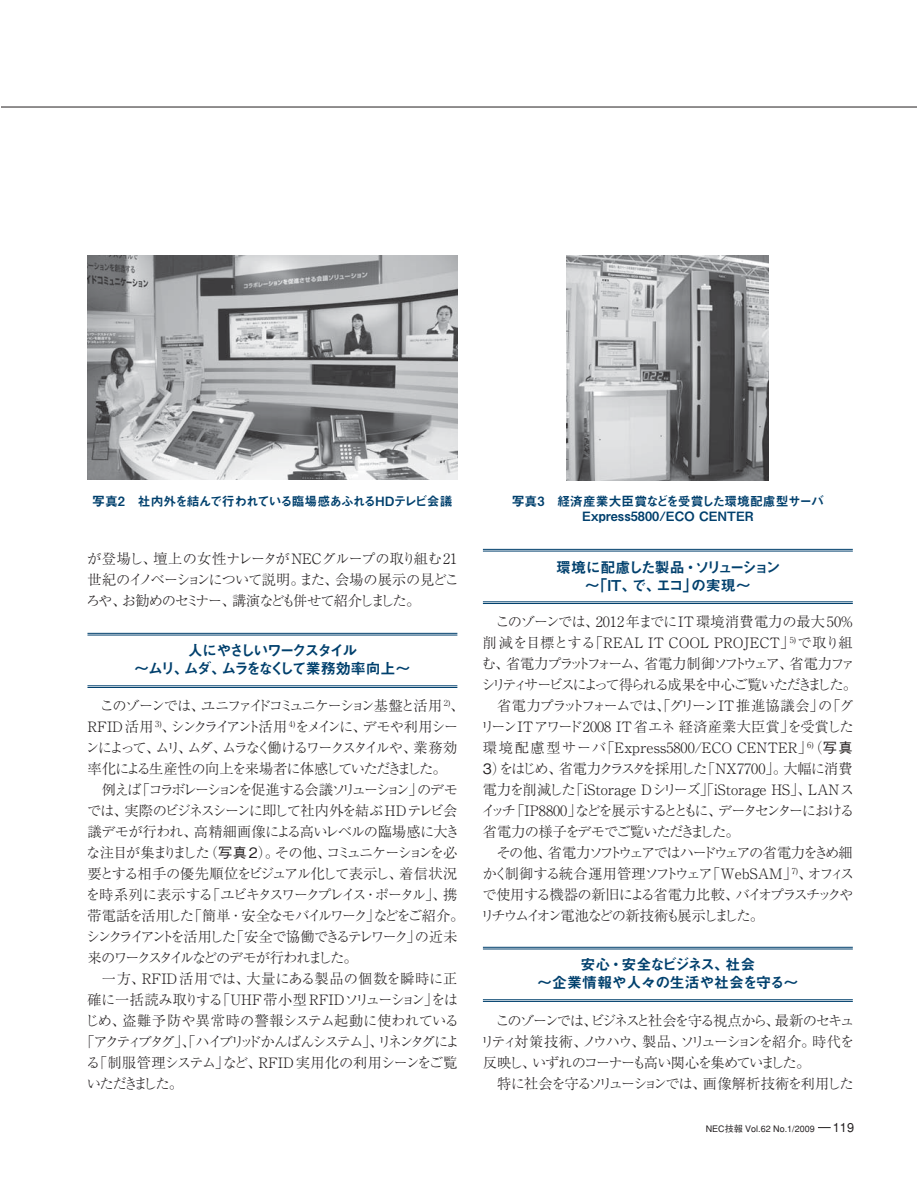
<style>
.page{position:relative;width:918px;height:1188px;background:#fff}
.page>*{position:absolute;margin:0;border:0;box-sizing:border-box;transform-origin:0 0}
.t1{font:15px/18px "Midashi Go Pro MB31 90 msp RKSJ H";letter-spacing:-.16em;color:#00406d;text-align:center}
.t2{font:15px/18px "Midashi Go Pro MB31 90 msp RKSJ H";letter-spacing:-.095em;color:#00406d;text-align:center}
.t3{font:15px/18px "Midashi Go Pro MB31 90 msp RKSJ H";letter-spacing:-.03em;color:#00406d;text-align:center}
.t4{font:14.25px/21px "Ryumin Pro Light 90 msp RKSJ H";letter-spacing:-.065em;color:#231f20}
.t5{font:14.25px/21px "Ryumin Pro Light 90 msp RKSJ H";letter-spacing:-.095em;color:#231f20}
.t6{font:14.25px "Ryumin Pro Light 90 msp RKSJ H";letter-spacing:-.18em;color:#231f20}
.t7{font:14.25px/21px "Ryumin Pro Light 90 msp RKSJ H";letter-spacing:-.075em;color:#231f20}
.t8{font:14.25px "Ryumin Pro Light 90 msp RKSJ H";letter-spacing:-.005em;color:#231f20}
.t9{font:14.25px "Ryumin Pro Light 90 msp RKSJ H";letter-spacing:-.14em;color:#231f20}
.t10{font:14.25px "Ryumin Pro Light 90 msp RKSJ H";letter-spacing:-.155em;color:#231f20}
.t11{font:14.25px "Ryumin Pro Light 90 msp RKSJ H";letter-spacing:-.125em;color:#231f20}
.t12{font:14.25px "Ryumin Pro Light 90 msp RKSJ H";letter-spacing:-.115em;color:#231f20}
.t13{font:14.25px "Ryumin Pro Light 90 msp RKSJ H";letter-spacing:-.05em;color:#231f20}
.t14{font:14.25px "Ryumin Pro Light 90 msp RKSJ H";color:#231f20}
.t15{font:14.25px "Ryumin Pro Light 90 msp RKSJ H";letter-spacing:-.015em;color:#231f20}
.t16{font:14.25px "Ryumin Pro Light 90 msp RKSJ H";letter-spacing:-.17em;color:#231f20}
.t17{font:12.9px/15.5px "Midashi Go Pro MB31 90 msp RKSJ H";color:#00406d;text-align:center}
.t18{font:12.9px "Midashi Go Pro MB31 90 msp RKSJ H";letter-spacing:-.075em;color:#00406d}
.t19{font:9px "Gothic BBB Medium 90 msp RKSJ H";color:#231f20}
.s1{font-family:"Gothic BBB Pro Medium 90 msp RKSJ H"}
.s2{font-size:12.75px}
</style>
<div class="page">
<svg style="left:818px;top:1127px;width:13px;height:1px"></svg>
<hr style="left:2px;top:107px;width:914px;height:1px;background:#231f20">
<hr style="left:87px;top:635px;width:370px;height:1px;background:#00406d">
<hr style="left:87px;top:633px;width:370px;height:1px;background:#00406d">
<hr style="left:87px;top:687px;width:370px;height:1px;background:#00406d">
<hr style="left:87px;top:686px;width:370px;height:1px;background:#00406d">
<hr style="left:483px;top:551px;width:370px;height:1px;background:#00406d">
<hr style="left:483px;top:549px;width:370px;height:1px;background:#00406d">
<hr style="left:483px;top:603px;width:370px;height:1px;background:#00406d">
<hr style="left:483px;top:602px;width:370px;height:1px;background:#00406d">
<hr style="left:483px;top:949px;width:370px;height:1px;background:#00406d">
<hr style="left:483px;top:947px;width:370px;height:1px;background:#00406d">
<hr style="left:483px;top:1001px;width:370px;height:1px;background:#00406d">
<hr style="left:483px;top:999px;width:370px;height:1px;background:#00406d">
<img style="left:567px;top:256px;width:202px;height:224px">
<img style="left:87px;top:256px;width:370px;height:224px">
<p class="t18" style="left:92px;top:496px;width:362px">写真2　社内外を結んで行われている臨場感あふれるHDテレビ会議</p>
<p class="t7" style="left:86px;top:550px;width:375px">が登場し、壇上の女性ナレータがNECグループの取り組む21世紀のイノベーションについて説明。また、会場の展示の見どころや、お勧めのセミナー、講演なども併せて紹介しました。</p>
<p class="t1" style="left:134px;top:644px;width:278px">人にやさしいワークスタイル<br>～ムリ、ムダ、ムラをなくして業務効率向上～</p>
<p class="t11" style="left:87px;top:700px;width:379px">　このゾーンでは、ユニファイドコミュニケーション基盤と活用 <sup>2)</sup>、</p>
<p class="t10" style="left:87px;top:721px;width:372px">RFID 活用 <sup>3)</sup>、シンクライアント活用 <sup>4)</sup>をメインに、デモや利用シー</p>
<p class="t6" style="left:86px;top:742px;width:373px">ンによって、ムリ、ムダ、ムラなく働けるワークスタイルや、業務効</p>
<p class="t5" style="left:87px;top:760px;width:361px">率化による生産性の向上を来場者に体感していただきました。</p>
<p class="t9" style="left:87px;top:784px;width:372px">　例えば「コラボレーションを促進する会議ソリューション」のデモ</p>
<p class="t5" style="left:87px;top:802px;width:372px">では、実際のビジネスシーンに即して社内外を結ぶ HDテレビ会</p>
<p class="t13" style="left:87px;top:826px;width:374px">議デモが行われ、高精細画像による高いレベルの臨場感に大き</p>
<p class="t5" style="left:86px;top:844px;width:373px">な注目が集まりました（<span class="s1">写真 2</span>）。その他、コミュニケーションを必</p>
<p class="t5" style="left:87px;top:865px;width:371px">要とする相手の優先順位をビジュアル化して表示し、着信状況</p>
<p class="t5" style="left:86px;top:886px;width:373px">を時系列に表示する「ユビキタスワークプレイス・ポータル」、携</p>
<p class="t12" style="left:87px;top:910px;width:379px">帯電話を活用した「簡単・安全なモバイルワーク」などをご紹介。</p>
<p class="t6" style="left:86px;top:931px;width:373px">シンクライアントを活用した「安全で協働できるテレワーク」の近未</p>
<p class="t9" style="left:87px;top:952px;width:272px">来のワークスタイルなどのデモが行われました。</p>
<p class="t14" style="left:87px;top:973px;width:371px">　一方、RFID活用では、大量にある製品の個数を瞬時に正</p>
<p class="t8" style="left:87px;top:994px;width:372px">確に一括読み取りする「UHF帯小型RFIDソリューション」をは</p>
<p class="t15" style="left:85px;top:1015px;width:376px">じめ、盗難予防や異常時の警報システム起動に使われている</p>
<p class="t6" style="left:80px;top:1036px;width:381px">「アクティブタグ」、「ハイブリッドかんばんシステム」、リネンタグによ</p>
<p class="t8" style="left:86px;top:1057px;width:373px">る「制服管理システム」など、RFID 実用化の利用シーンをご覧</p>
<p class="t16" style="left:87px;top:1078px;width:98px">いただきました。</p>
<p class="t17" style="left:512px;top:495px;width:314px">写真3　経済産業大臣賞などを受賞した環境配慮型サーバ<br>Express5800/ＥＣＯ CENTER</p>
<p class="t2" style="left:556px;top:560px;width:226px">環境に配慮した製品・ソリューション～「IT、で、エコ」の実現～</p>
<p class="t4" style="left:480px;top:613px;width:378px">　このゾーンでは、2012年までにIT環境消費電力の最大50％削減を目標とする「REAL IT COOL PROJECT」<sup>5)</sup> で取り組む、省電力プラットフォーム、省電力制御ソフトウェア、省電力ファシリティサービスによって得られる成果を中心ご覧いただきました。　省電力プラットフォームでは、「グリーンIT 推進協議会」の「グリーンITアワード2008 IT省エネ 経済産業大臣賞」を受賞した環境配慮型サーバ「Express5800/ECO CENTER」<sup>6)</sup>（<span class="s1">写真3</span>）をはじめ、省電力クラスタを採用した「NX7700」。大幅に消費電力を削減した「iStorage Dシリーズ」「iStorage HS」、LANスイッチ「IP8800」などを展示するとともに、データセンターにおける省電力の様子をデモでご覧いただきました。<br>　その他、省電力ソフトウェアではハードウェアの省電力をきめ細かく制御する統合運用管理ソフトウェア「WebSAM」<sup>7)</sup>、オフィスで使用する機器の新旧による省電力比較、バイオプラスチックやリチウムイオン電池などの新技術も展示しました。</p>
<p class="t3" style="left:537px;top:958px;width:263px">安心・安全なビジネス、社会<br>～企業情報や人々の生活や社会を守る～</p>
<p class="t5" style="left:480px;top:1012px;width:375px">　このゾーンでは、ビジネスと社会を守る視点から、最新のセキュリティ対策技術、ノウハウ、製品、ソリューションを紹介。時代を反映し、いずれのコーナーも高い関心を集めていました。<br>　特に社会を守るソリューションでは、画像解析技術を利用した</p>
<p class="t19" style="left:706px;top:1125px;width:150px">NEC技報 Vol.62 No.1/2009　　<span class="s2">119</span></p>
</div>
